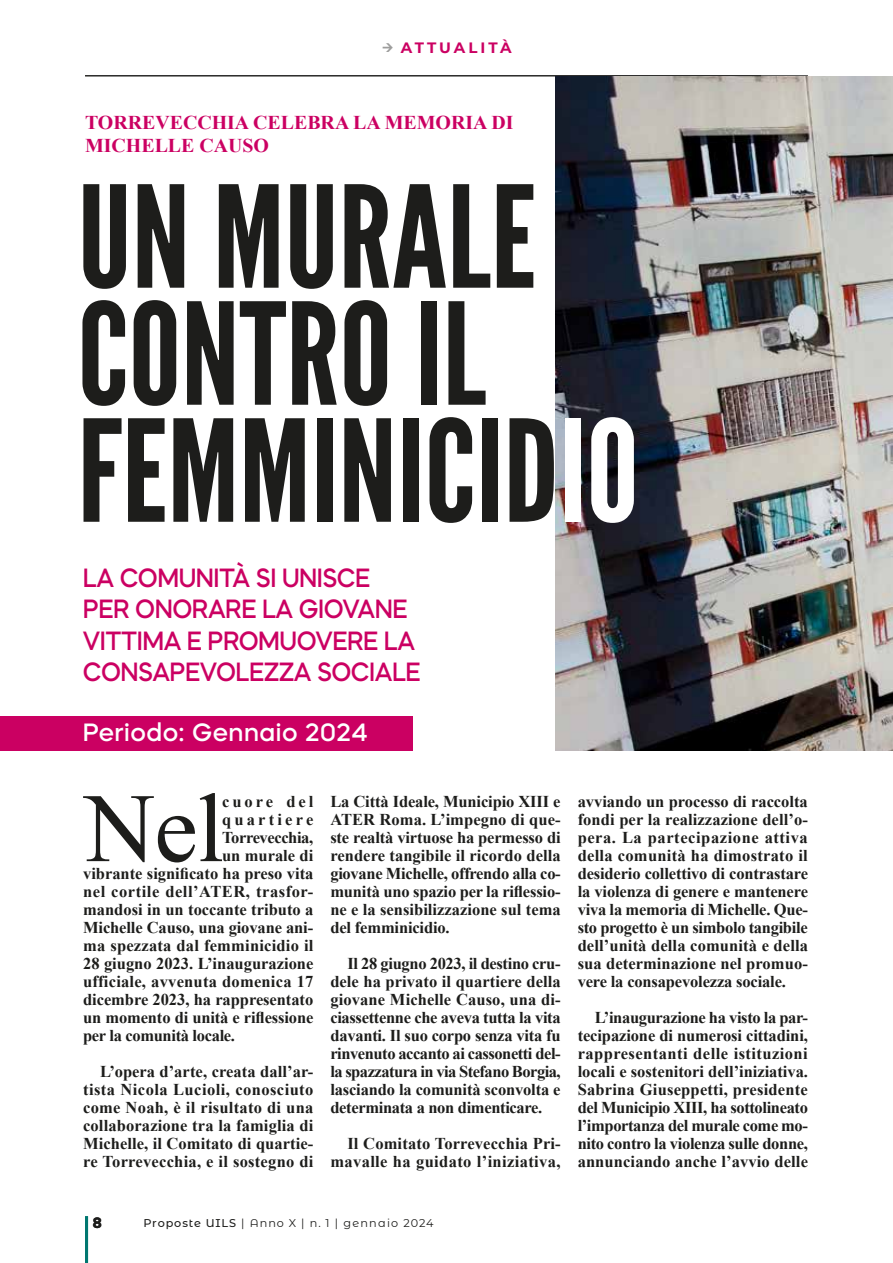
<style>
.page{position:relative;width:893px;height:1263px;background:#fff}
.page>*{position:absolute;margin:0;border:0;box-sizing:border-box;transform-origin:0 0}
.t1{font:140.85px/117px "League Gothic";color:#1d1d1b;scale:1.05 1}
.t2{font:98.1px "Times New Roman";color:#1d1d1b}
.t3{font:500 26.25px/31.3px "Mazzard H";letter-spacing:-.02em;color:#cb0062;scale:.93 1}
.t4{font:500 24.9px "Mazzard H";letter-spacing:.02em;color:#fff}
.t5{font:700 19.5px/22.5px "Times New Roman";color:#cb0062}
.t6{font:700 16.5px/18px "Times New Roman";color:#1d1d1b;text-align:justify}
.t7{font:700 16.5px/18px "Times New Roman";letter-spacing:.02em;color:#1d1d1b;text-align:right}
.t8{font:700 16.5px "Times New Roman";letter-spacing:.03em;color:#1d1d1b}
.t9{font:700 16.5px "Times New Roman";letter-spacing:-.02em;color:#1d1d1b}
.t10{font:700 16.5px "Times New Roman";letter-spacing:-.025em;color:#1d1d1b}
.t11{font:700 16.5px "Times New Roman";letter-spacing:.195em;color:#1d1d1b}
.t12{font:700 16.5px "Times New Roman";letter-spacing:.18em;color:#1d1d1b}
.t13{font:700 15px "Montserrat";letter-spacing:.195em;color:#cb0062}
.t14{font:700 15px "Mazzard H";color:#1d1d1b}
.t15{font:11.25px "Montserrat Alternates";letter-spacing:.095em;color:#1d1d1b}
.s1{color:#fff}
.s2{font-weight:500}
</style>
<div class="page">
<div style="left:0;top:716px;width:413px;height:34px;background:#cb0062"></div>
<hr style="left:85px;top:76px;width:676px;height:1px;background:#1d1d1b">
<hr style="left:85px;top:1216px;width:3px;height:47px;background:#007770">
<img style="left:555px;top:76px;width:338px;height:674px">
<p class="t13" style="left:401px;top:37px;width:112px">ATTUALITÀ</p>
<p class="t5" style="left:85px;top:111px;width:430px">TORREVECCHIA CELEBRA LA MEMORIA DI<br>MICHELLE CAUSO</p>
<h1 class="t1" style="left:78px;top:180px;width:536px">UN MURALE<br>CONTRO IL<br>FEMMINICID<span class="s1">IO</span></h1>
<h3 class="t3" style="left:83px;top:562px;width:365px">LA COMUNITÀ SI UNISCE<br>PER ONORARE LA GIOVANE<br>VITTIMA E PROMUOVERE LA<br>CONSAPEVOLEZZA SOCIALE</h3>
<h3 class="t4" style="left:83px;top:716px;width:286px">Periodo: Gennaio 2024</h3>
<h2 class="t2" style="left:84px;top:762px;width:141px">Nel</h2>
<p class="t12" style="left:222px;top:790px;width:93px">cuore del</p>
<p class="t11" style="left:222px;top:808px;width:93px">quartiere</p>
<p class="t10" style="left:222px;top:826px;width:93px">Torrevecchia,</p>
<p class="t6" style="left:222px;top:846px;width:93px">un murale di</p>
<p class="t6" style="left:83px;top:864px;width:232px">vibrante significato ha preso vita</p>
<p class="t8" style="left:83px;top:880px;width:232px">nel cortile dell’ATER, trasfor-</p>
<p class="t6" style="left:83px;top:900px;width:232px">mandosi in un toccante tributo a</p>
<p class="t6" style="left:83px;top:918px;width:232px">Michelle Causo, una giovane ani-</p>
<p class="t6" style="left:83px;top:936px;width:232px">ma spezzata dal femminicidio il</p>
<p class="t6" style="left:83px;top:954px;width:232px">28 giugno 2023. L’inaugurazione</p>
<p class="t6" style="left:83px;top:972px;width:232px">ufficiale, avvenuta domenica 17</p>
<p class="t6" style="left:83px;top:990px;width:232px">dicembre 2023, ha rappresentato</p>
<p class="t6" style="left:83px;top:1008px;width:232px">un momento di unità e riflessione</p>
<p class="t9" style="left:83px;top:1024px;width:153px">per la comunità locale.</p>
<p class="t6" style="left:83px;top:1062px;width:232px;text-indent:17px">L’opera d’arte, creata dall’ar&shy;tista Nicola Lucioli, conosciuto come Noah, è il risultato di una collaborazione tra la famiglia di Michelle, il Comitato di quartie&shy;re Torrevecchia, e il sostegno di</p>
<p class="t6" style="left:330px;top:792px;width:232px">La Città Ideale, Municipio XIII e ATER Roma. L’impegno di que&shy;ste realtà virtuose ha permesso di rendere tangibile il ricordo della giovane Michelle, offrendo alla co&shy;munità uno spazio per la riflessio&shy;ne e la sensibilizzazione sul tema del femminicidio.</p>
<p class="t6" style="left:330px;top:954px;width:232px;text-indent:17px">Il 28 giugno 2023, il destino cru&shy;dele ha privato il quartiere della giovane Michelle Causo, una di&shy;ciassettenne che aveva tutta la vita davanti. Il suo corpo senza vita fu rinvenuto accanto ai cassonetti del&shy;la spazzatura in via Stefano Borgia, lasciando la comunità sconvolta e determinata a non dimenticare.</p>
<p class="t7" style="left:330px;top:1134px;width:232px">Il Comitato Torrevecchia Pri&shy;mavalle ha guidato l’iniziativa,</p>
<p class="t6" style="left:578px;top:792px;width:232px">avviando un processo di raccolta fondi per la realizzazione dell’o&shy;pera. La partecipazione attiva della comunità ha dimostrato il desiderio collettivo di contrastare la violenza di genere e mantenere viva la memoria di Michelle. Que&shy;sto progetto è un simbolo tangibile dell’unità della comunità e della sua determinazione nel promuo&shy;vere la consapevolezza sociale.</p>
<p class="t6" style="left:578px;top:1008px;width:232px;text-indent:17px">L’inaugurazione ha visto la par&shy;tecipazione di numerosi cittadini, rappresentanti delle istituzioni locali e sostenitori dell’iniziativa.<br>Sabrina Giuseppetti, presidente del Municipio XIII, ha sottolineato l’importanza del murale come mo&shy;nito contro la violenza sulle donne, annunciando anche l’avvio delle</p>
<p class="t14" style="left:93px;top:1212px;width:11px">8</p>
<p class="t15" style="left:144px;top:1215px;width:291px"><span class="s2">Proposte UILS</span> | Anno X | n. 1 | gennaio 2024</p>
</div>
